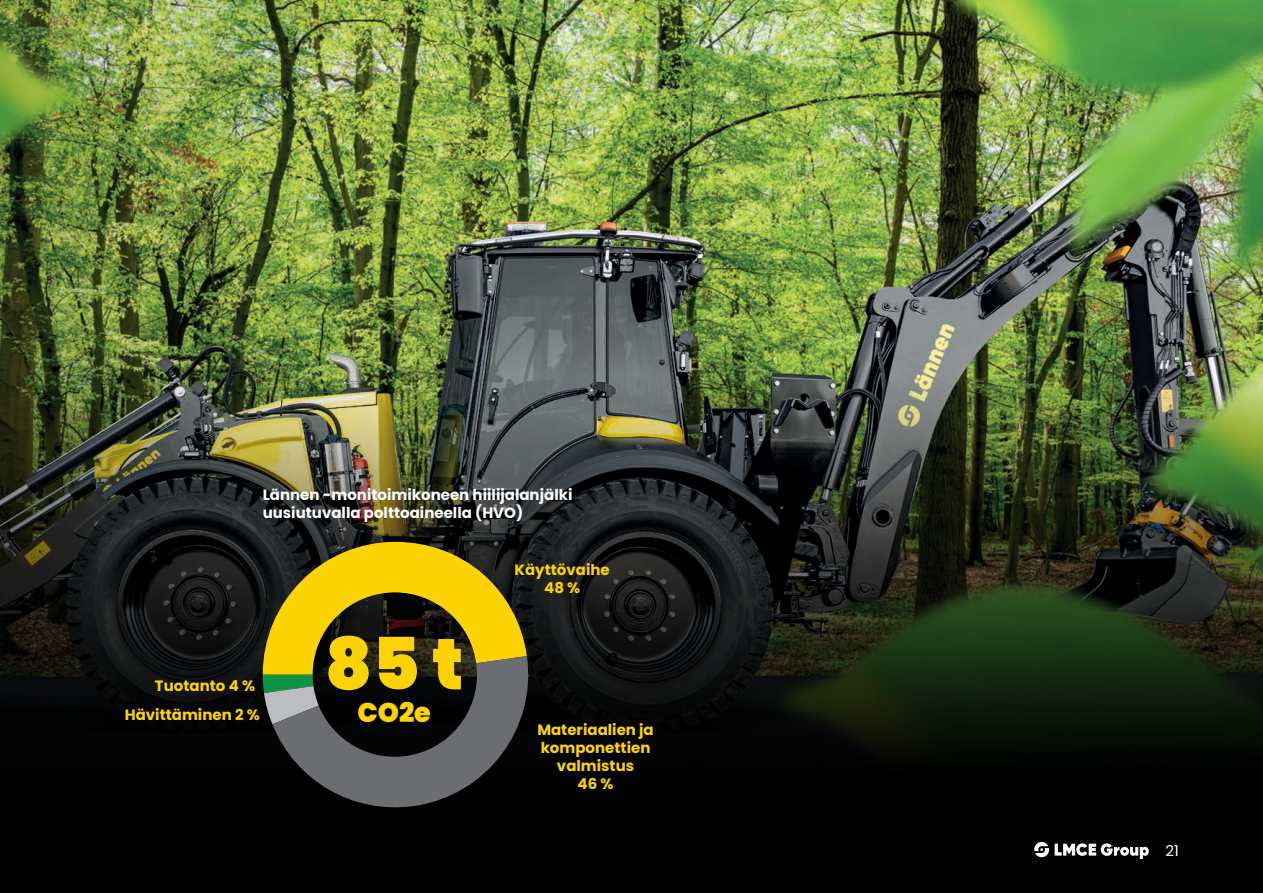
<style>
.page{position:relative;width:1263px;height:893px;background:#fff}
.page>*{position:absolute;margin:0;border:0;box-sizing:border-box;transform-origin:0 0}
.t1{font:900 72px "Poppins";color:#fed304}
.t2{font:900 27px "Poppins";color:#fed304}
.t3{font:700 15px/18px "Poppins";color:#fed304;text-align:center}
.t4{font:700 15px/18px "Poppins";color:#fff}
.t5{font:15px "Poppins";color:#fff}
</style>
<div class="page">
<img style="left:0;top:0;width:1263px;height:376px">
<img style="left:0;top:376px;width:1263px;height:517px">
<svg style="left:263px;top:542px;width:274px;height:272px;background:#585122"></svg>
<svg style="left:1034px;top:842px;width:15px;height:15px"></svg>
<svg style="left:1055px;top:843px;width:94px;height:16px"></svg>
<p class="t4" style="left:263px;top:486px;width:311px">Lännen -monitoimikoneen hiilijalanjälki uusiutuvalla polttoaineella (HVO)</p>
<p class="t3" style="left:155px;top:677px;width:102px">Tuotanto 4 %</p>
<p class="t3" style="left:125px;top:705px;width:137px">Hävittäminen 2 %</p>
<p class="t1" style="left:325px;top:622px;width:140px">85 t</p>
<p class="t2" style="left:357px;top:697px;width:75px">CO2e</p>
<p class="t3" style="left:515px;top:561px;width:97px">Käyttövaihe</p>
<p class="t3" style="left:544px;top:579px;width:38px">48 %</p>
<p class="t3" style="left:537px;top:721px;width:118px">Materiaalien ja komponettien valmistus</p>
<p class="t3" style="left:578px;top:775px;width:37px">46 %</p>
<p class="t5" style="left:1165px;top:842px;width:15px">21</p>
</div>
